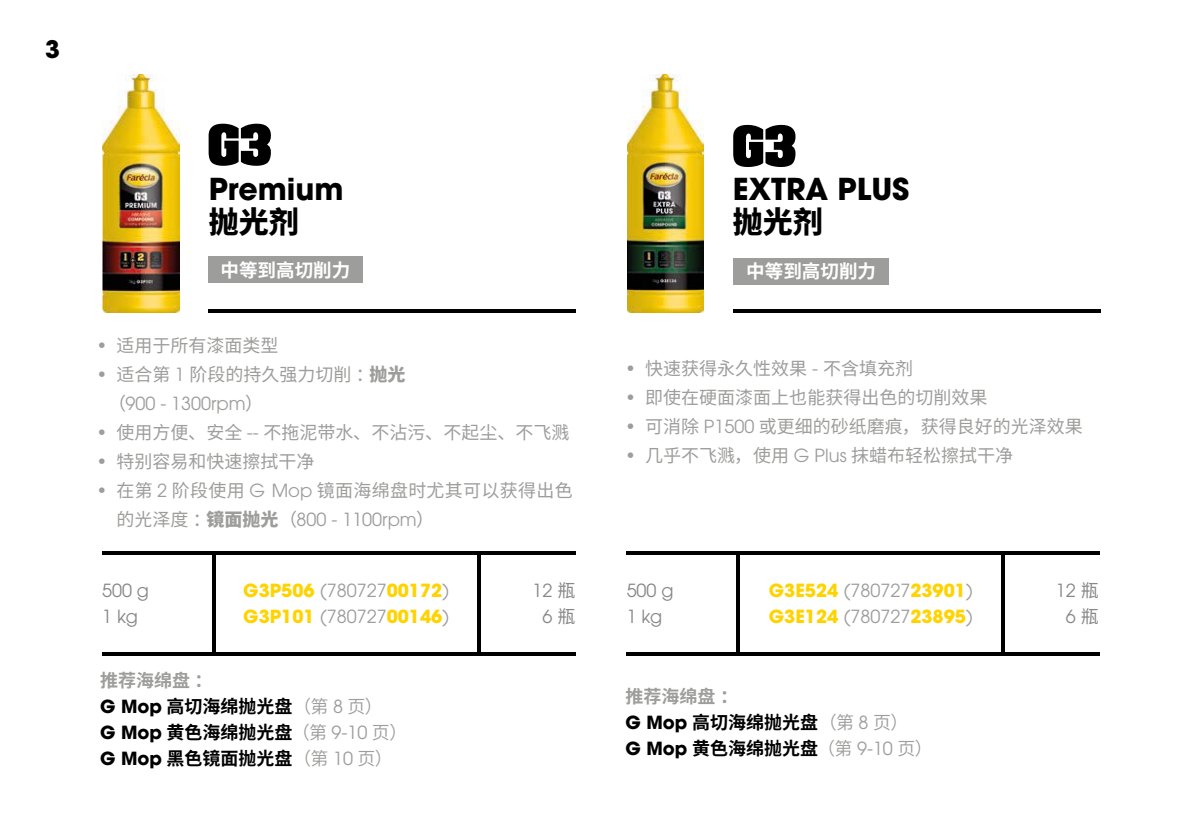
<style>
.page{position:relative;width:1191px;height:840px;background:#fff}
.page>*{position:absolute;margin:0;border:0;box-sizing:border-box;transform-origin:0 0}
.t1{font:700 30px "ITC Avant Garde Pro";color:#000}
.t2{font:800 30px "Source Han Sans CN";color:#000}
.t3{font:700 24px "ITC Avant Garde Pro";color:#000}
.t4{font:700 18.6px "Source Han Sans CN";color:#fff}
.t5{font:18px "Source Han Sans CN";color:#9d9d9c}
.t6{font:700 18px/26px "Source Han Sans CN";color:#000}
.t7{font:700 18px/26px "ITC Avant Garde Pro";color:#ffd300}
.t8{font:18px "ITC Avant Garde Pro";color:#9d9d9c}
.t9{font:18px/26px "ITC Avant Garde Pro";color:#878787}
.s1{font-family:"ITC Avant Garde Pro"}
.s2{font-weight:800}
.s3{font-family:"Source Han Sans CN"}
.s4{font-family:"Source Han Sans CN";font-weight:800}
.s5{font-weight:400;color:#9d9d9c}
.s6{color:#9d9d9c}
.s7{font-family:"ITC Avant Garde Pro";font-weight:400;color:#9d9d9c}
</style>
<div class="page">
<hr style="left:209px;top:309px;width:366px;height:4px;background:#000">
<hr style="left:102px;top:551px;width:473px;height:4px;background:#000">
<svg style="left:102px;top:651px;width:473px;height:4px;fill:#000"></svg>
<hr style="left:212px;top:553px;width:3px;height:100px;background:#000">
<hr style="left:477px;top:553px;width:3px;height:100px;background:#000">
<div style="left:209px;top:257px;width:154px;height:26px;background:#9d9d9c"></div>
<svg style="left:209px;top:124px;width:62px;height:42px"></svg>
<img style="left:102px;top:74px;width:77px;height:239px">
<img style="left:627px;top:74px;width:76px;height:239px">
<hr style="left:733px;top:309px;width:367px;height:4px;background:#000">
<hr style="left:626px;top:551px;width:474px;height:4px;background:#000">
<svg style="left:626px;top:652px;width:474px;height:3px"></svg>
<hr style="left:736px;top:553px;width:4px;height:100px;background:#000">
<hr style="left:1001px;top:553px;width:4px;height:100px;background:#000">
<div style="left:733px;top:258px;width:156px;height:26px;background:#9d9d9c"></div>
<svg style="left:733px;top:125px;width:62px;height:42px"></svg>
<h2 class="t3" style="left:45px;top:33px;width:16px">3</h2>
<h1 class="t1" style="left:209px;top:169px;width:136px">Premium</h1>
<h1 class="t2" style="left:209px;top:205px;width:92px">抛光剂</h1>
<p class="t4" style="left:220px;top:259px;width:131px">中等到高切削力</p>
<p class="t5" style="left:96px;top:335px;width:183px"><span class="s1">•</span> 适用于所有漆面类型</p>
<p class="t5" style="left:96px;top:364px;width:310px"><span class="s1">•</span> 适合第 <span class="s1">1</span> 阶段的持久强力切削：<span class="s2">抛光</span></p>
<p class="t8" style="left:108px;top:392px;width:157px"><span class="s3">（</span>900 - 1300rpm<span class="s3">）</span></p>
<p class="t5" style="left:96px;top:422px;width:474px"><span class="s1">•</span> 使用方便、安全 <span class="s1">--</span> 不拖泥带水、不沾污、不起尘、不飞溅</p>
<p class="t5" style="left:96px;top:451px;width:219px"><span class="s1">•</span> 特别容易和快速擦拭干净</p>
<p class="t5" style="left:96px;top:480px;width:478px"><span class="s1">•</span> 在第 <span class="s1">2</span> 阶段使用 <span class="s1">G Mop</span> 镜面海绵盘时尤其可以获得出色</p>
<p class="t8" style="left:116px;top:508px;width:319px"><span class="s3">的光泽度：</span><span class="s4">镜面抛光</span><span class="s3">（</span>800 - 1100rpm<span class="s3">）</span></p>
<p class="t9" style="left:102px;top:577px;width:49px">500 g<br>1 kg</p>
<p class="t9" style="left:532px;top:577px;width:44px;text-align:center">12 <span class="s3">瓶<br></span>6 <span class="s3">瓶</span></p>
<p class="t7" style="left:243px;top:577px;width:207px">G3P506 <span class="s5">(780727</span>00172<span class="s5">)<br></span>G3P101 <span class="s5">(780727</span>00146<span class="s5">)</span></p>
<p class="t6" style="left:100px;top:667px;width:309px"><span class="s6">推荐海绵盘：<br></span><span class="s1">G Mop</span> 高切海绵抛光盘<span class="s5">（第</span> <span class="s7">8</span> <span class="s5">页）<br></span><span class="s1">G Mop</span> 黄色海绵抛光盘<span class="s5">（第</span> <span class="s7">9-10</span> <span class="s5">页）<br></span><span class="s1">G Mop</span> 黑色镜面抛光盘<span class="s5">（第</span> <span class="s7">10</span> <span class="s5">页）</span></p>
<h1 class="t1" style="left:732px;top:169px;width:178px">EXTRA PLUS</h1>
<h1 class="t2" style="left:732px;top:205px;width:91px">抛光剂</h1>
<p class="t4" style="left:746px;top:260px;width:131px">中等到高切削力</p>
<p class="t5" style="left:625px;top:358px;width:289px"><span class="s1">•</span> 快速获得永久性效果 <span class="s1">-</span> 不含填充剂</p>
<p class="t5" style="left:625px;top:387px;width:363px"><span class="s1">•</span> 即使在硬面漆面上也能获得出色的切削效果</p>
<p class="t5" style="left:625px;top:416px;width:459px"><span class="s1">•</span> 可消除 <span class="s1">P1500</span> 或更细的砂纸磨痕，获得良好的光泽效果</p>
<p class="t5" style="left:625px;top:445px;width:389px"><span class="s1">•</span> 几乎不飞溅，使用 <span class="s1">G Plus</span> 抹蜡布轻松擦拭干净</p>
<p class="t9" style="left:626px;top:577px;width:49px">500 g<br>1 kg</p>
<p class="t9" style="left:1056px;top:577px;width:44px;text-align:center">12 <span class="s3">瓶<br></span>6 <span class="s3">瓶</span></p>
<p class="t7" style="left:769px;top:577px;width:205px">G3E524 <span class="s5">(780727</span>23901<span class="s5">)<br></span>G3E124 <span class="s5">(780727</span>23895<span class="s5">)</span></p>
<p class="t6" style="left:625px;top:683px;width:309px"><span class="s6">推荐海绵盘：<br></span><span class="s1">G Mop</span> 高切海绵抛光盘<span class="s5">（第</span> <span class="s7">8</span> <span class="s5">页）<br></span><span class="s1">G Mop</span> 黄色海绵抛光盘<span class="s5">（第</span> <span class="s7">9-10</span> <span class="s5">页）</span></p>
</div>
